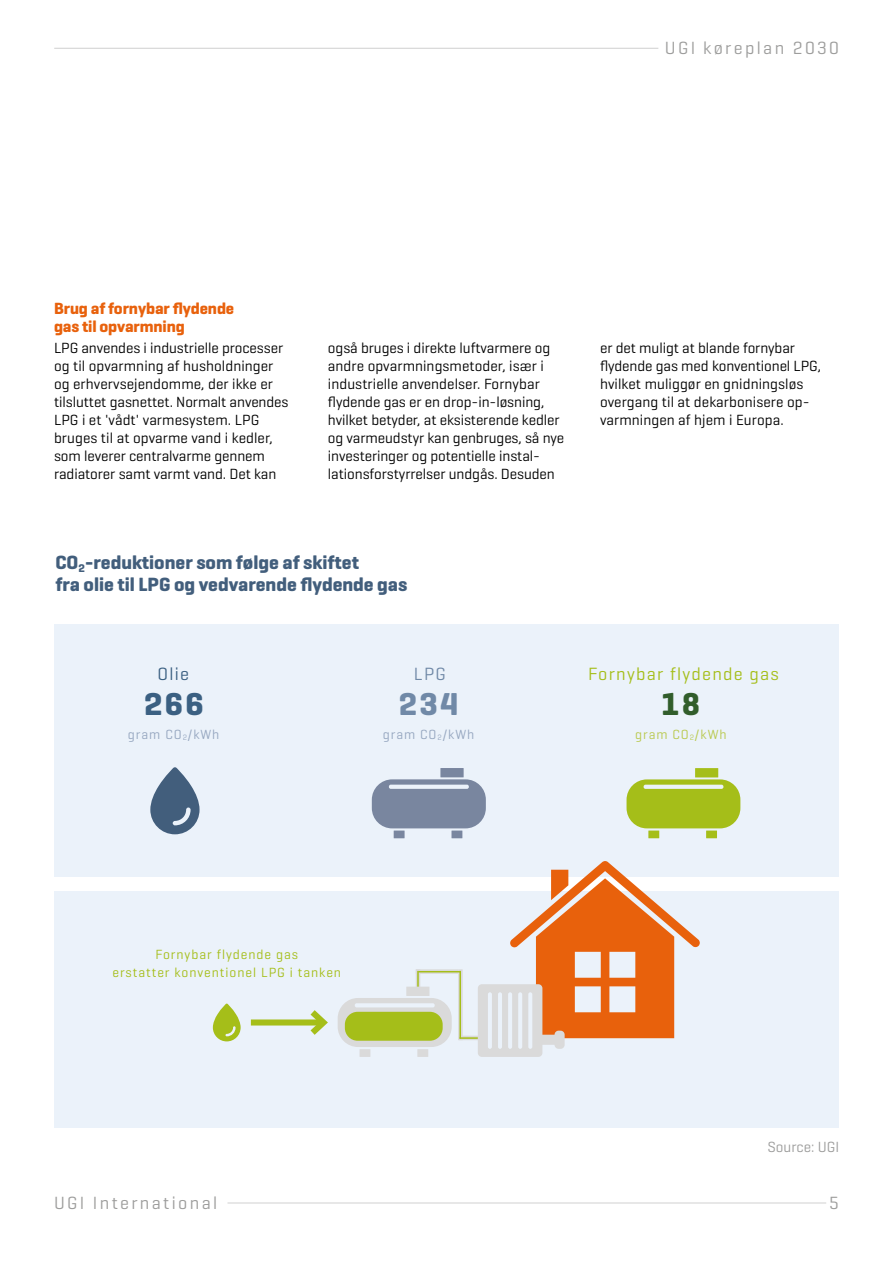
<style>
.page{position:relative;width:893px;height:1263px;background:#fff}
.page>*{position:absolute;margin:0;border:0;box-sizing:border-box;transform-origin:0 0}
.t1{font:700 32.25px "Geogrotesque";color:#7089a7}
.t2{font:700 32.25px "Geogrotesque";color:#3b6082}
.t3{font:700 32.25px "Geogrotesque";color:#315d2b}
.t4{font:700 19.5px/22px "Geogrotesque";color:#425e7c}
.t5{font:18px "Geogrotesque";letter-spacing:.13em;color:#9d9d9c}
.t6{font:18px "Geogrotesque";letter-spacing:.07em;color:#a5be19}
.t7{font:18px "Geogrotesque";color:#3b6082}
.t8{font:18px "Geogrotesque";color:#7089a7}
.t9{font:700 16.5px/18px "Geogrotesque";letter-spacing:-.005em;color:#e8610c}
.t10{font:15px/18px "Geogrotesque";letter-spacing:-.005em;color:#000}
.t11{font:15px "Geogrotesque";color:#9d9d9c}
.t12{font:13.5px/18px "Geogrotesque";letter-spacing:.07em;color:#a5be19;text-align:center}
.t13{font:13.5px "Geogrotesque";letter-spacing:.07em;color:#96a7c0}
.t14{font:13.5px "Geogrotesque";letter-spacing:.07em;color:#b9c94e}
</style>
<div class="page">
<div style="left:54px;top:624px;width:785px;height:252px;background:#ebf2fa"></div>
<svg style="left:626px;top:768px;width:114px;height:70px"></svg>
<div style="left:54px;top:891px;width:785px;height:236px;background:#ebf2fa"></div>
<div style="left:251px;top:1019px;width:72px;height:6px;background:#a5be19"></div>
<svg style="left:304px;top:1010px;width:24px;height:25px"></svg>
<hr style="left:416px;top:969px;width:4px;height:24px;background:#dadada">
<svg style="left:417px;top:969px;width:41px;height:5px"></svg>
<div style="left:458px;top:969px;width:5px;height:71px;background:#dadada"></div>
<svg style="left:338px;top:998px;width:114px;height:49px"></svg>
<div style="left:360px;top:1049px;width:10px;height:8px;background:#dadada"></div>
<div style="left:417px;top:1049px;width:11px;height:8px;background:#dadada"></div>
<div style="left:406px;top:987px;width:23px;height:9px;background:#dadada"></div>
<svg style="left:372px;top:779px;width:114px;height:49px"></svg>
<div style="left:394px;top:830px;width:11px;height:8px;background:#79869f"></div>
<div style="left:451px;top:830px;width:11px;height:8px;background:#79869f"></div>
<div style="left:440px;top:768px;width:24px;height:9px;background:#79869f"></div>
<div style="left:345px;top:1012px;width:98px;height:29px;background:#a5be19;border-radius:13px"></div>
<svg style="left:459px;top:861px;width:241px;height:196px"></svg>
<svg style="left:417px;top:971px;width:2px;height:16px"></svg>
<hr style="left:418px;top:971px;width:43px;height:1px;background:#a5be19">
<hr style="left:459px;top:971px;width:2px;height:67px;background:#a5be19">
<svg style="left:213px;top:1003px;width:28px;height:38px"></svg>
<svg style="left:150px;top:767px;width:50px;height:67px"></svg>
<hr style="left:227px;top:1202px;width:599px;height:1px;background:#d0d0d0">
<hr style="left:54px;top:48px;width:604px;height:1px;background:#d0d0d0">
<p class="t5" style="left:665px;top:37px;width:176px">UGI køreplan 2030</p>
<p class="t9" style="left:54px;top:300px;width:182px">Brug af fornybar flydende gas til opvarmning</p>
<p class="t10" style="left:54px;top:339px;width:236px">LPG anvendes i industrielle processer og til opvarmning af husholdninger og erhvervsejendomme, der ikke er tilsluttet gasnettet. Normalt anvendes LPG i et 'vådt' varmesystem. LPG bruges til at opvarme vand i kedler, som leverer centralvarme gennem radiatorer samt varmt vand. Det kan</p>
<p class="t10" style="left:328px;top:339px;width:238px">også bruges i direkte luftvarmere og andre opvarmningsmetoder, især i industrielle anvendelser. Fornybar flydende gas er en drop-in-løsning, hvilket betyder, at eksisterende kedler og varmeudstyr kan genbruges, så nye investeringer og potentielle instal&shy;lationsforstyrrelser undgås. Desuden</p>
<p class="t10" style="left:600px;top:339px;width:222px">er det muligt at blande fornybar flydende gas med konventionel LPG, hvilket muliggør en gnidningsløs overgang til at dekarbonisere op&shy;varmningen af hjem i Europa.</p>
<h2 class="t4" style="left:55px;top:551px;width:353px">CO<sub>2</sub>-reduktioner som følge af skiftet<br>fra olie til LPG og vedvarende flydende gas</h2>
<p class="t7" style="left:158px;top:662px;width:33px">Olie</p>
<p class="t8" style="left:414px;top:662px;width:33px">LPG</p>
<p class="t6" style="left:588px;top:662px;width:192px">Fornybar flydende gas</p>
<h1 class="t2" style="left:144px;top:684px;width:61px">266</h1>
<h1 class="t1" style="left:399px;top:684px;width:61px">234</h1>
<h1 class="t3" style="left:661px;top:684px;width:41px">18</h1>
<p class="t13" style="left:128px;top:726px;width:93px">gram CO<sub>2</sub>/kWh</p>
<p class="t13" style="left:383px;top:726px;width:93px">gram CO<sub>2</sub>/kWh</p>
<p class="t14" style="left:635px;top:726px;width:93px">gram CO<sub>2</sub>/kWh</p>
<p class="t12" style="left:112px;top:945px;width:230px">Fornybar flydende gas<br>erstatter konventionel LPG i tanken</p>
<p class="t11" style="left:767px;top:1138px;width:73px">Source: UGI</p>
<p class="t5" style="left:54px;top:1191px;width:165px">UGI International</p>
<p class="t5" style="left:829px;top:1191px;width:11px">5</p>
</div>
